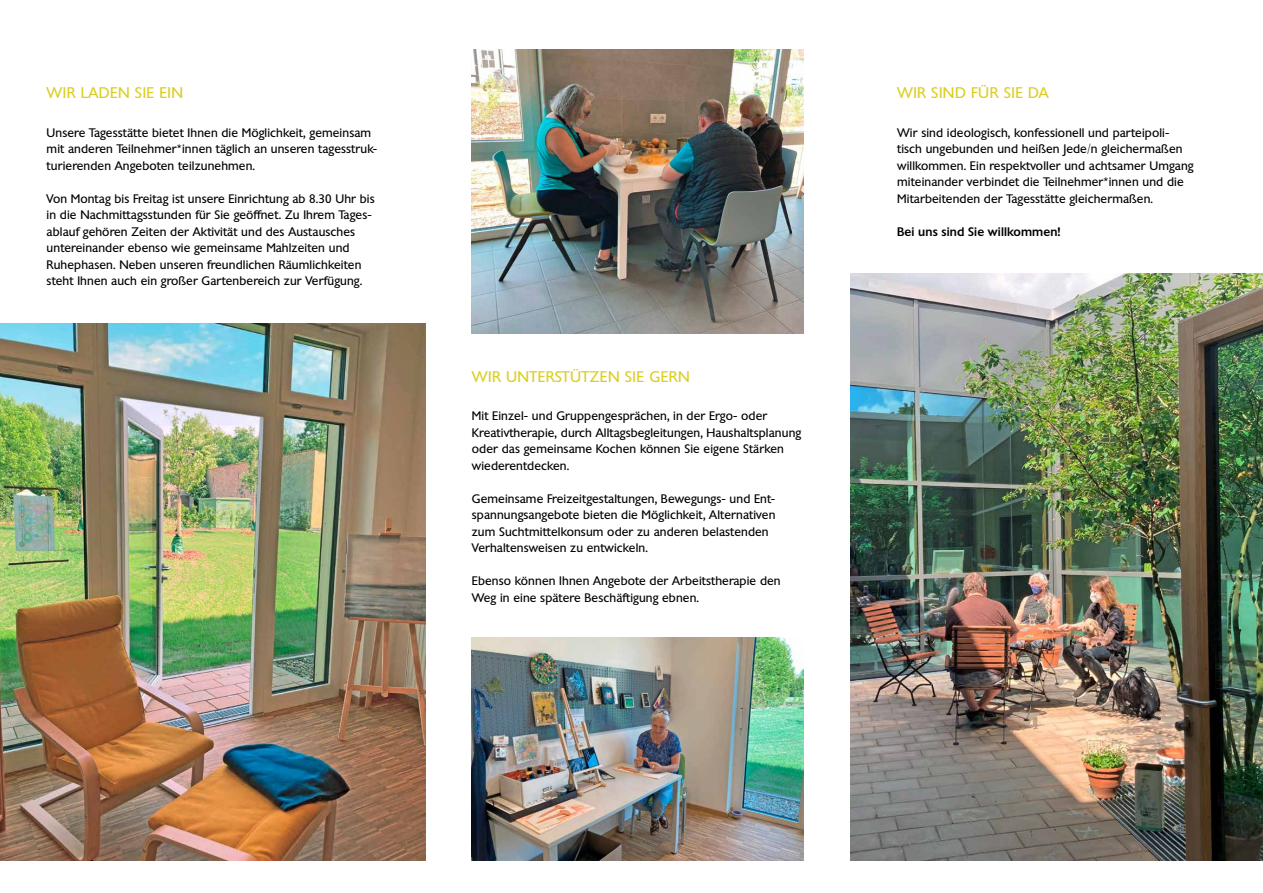
<style>
.page{position:relative;width:1263px;height:893px;background:#fff}
.page>*{position:absolute;margin:0;border:0;box-sizing:border-box;transform-origin:0 0}
.t1{font:15px "Chantilly Serial";letter-spacing:.03em;color:#dcce23}
.t2{font:12px/16.5px "Chantilly Serial";letter-spacing:.01em;color:#000}
.t3{font:500 12px "Chantilly Serial";letter-spacing:.01em;color:#000}
</style>
<div class="page">
<img style="left:0;top:323px;width:425px;height:538px">
<img style="left:850px;top:273px;width:413px;height:588px">
<img style="left:472px;top:50px;width:332px;height:283px">
<img style="left:472px;top:638px;width:332px;height:223px">
<p class="t1" style="left:47px;top:84px;width:138px">WIR LADEN SIE EIN</p>
<p class="t2" style="left:47px;top:124px;width:332px">Unsere Tagesstätte bietet Ihnen die Möglichkeit, gemeinsam mit anderen Teilnehmer*innen täglich an unseren tagesstruk&shy;turierenden Angeboten teilzunehmen.</p>
<p class="t2" style="left:47px;top:190px;width:330px">Von Montag bis Freitag ist unsere Einrichtung ab 8.30 Uhr bis in die Nachmittagsstunden für Sie geöffnet. Zu Ihrem Tages&shy;ablauf gehören Zeiten der Aktivität und des Austausches untereinander ebenso wie gemeinsame Mahlzeiten und Ruhephasen. Neben unseren freundlichen Räumlichkeiten steht Ihnen auch ein großer Gartenbereich zur Verfügung.</p>
<p class="t1" style="left:472px;top:367px;width:219px">WIR UNTERSTÜTZEN SIE GERN</p>
<p class="t2" style="left:472px;top:408px;width:331px">Mit Einzel- und Gruppengesprächen, in der Ergo- oder Kreativtherapie, durch Alltagsbegleitungen, Haushaltsplanung oder das gemeinsame Kochen können Sie eigene Stärken wiederentdecken.</p>
<p class="t2" style="left:472px;top:490px;width:305px">Gemeinsame Freizeitgestaltungen, Bewegungs- und Ent&shy;spannungsangebote bieten die Möglichkeit, Alternativen zum Suchtmittelkonsum oder zu anderen belastenden Verhaltensweisen zu entwickeln.</p>
<p class="t2" style="left:472px;top:573px;width:310px">Ebenso können Ihnen Angebote der Arbeitstherapie den<br>Weg in eine spätere Beschäftigung ebnen.</p>
<p class="t1" style="left:897px;top:83px;width:153px">WIR SIND FÜR SIE DA</p>
<p class="t2" style="left:897px;top:124px;width:298px">Wir sind ideologisch, konfessionell und parteipoli&shy;tisch ungebunden und heißen Jede/n gleichermaßen willkommen. Ein respektvoller und achtsamer Umgang miteinander verbindet die Teilnehmer*innen und die Mitarbeitenden der Tagesstätte gleichermaßen.</p>
<p class="t3" style="left:897px;top:224px;width:165px">Bei uns sind Sie willkommen!</p>
</div>
